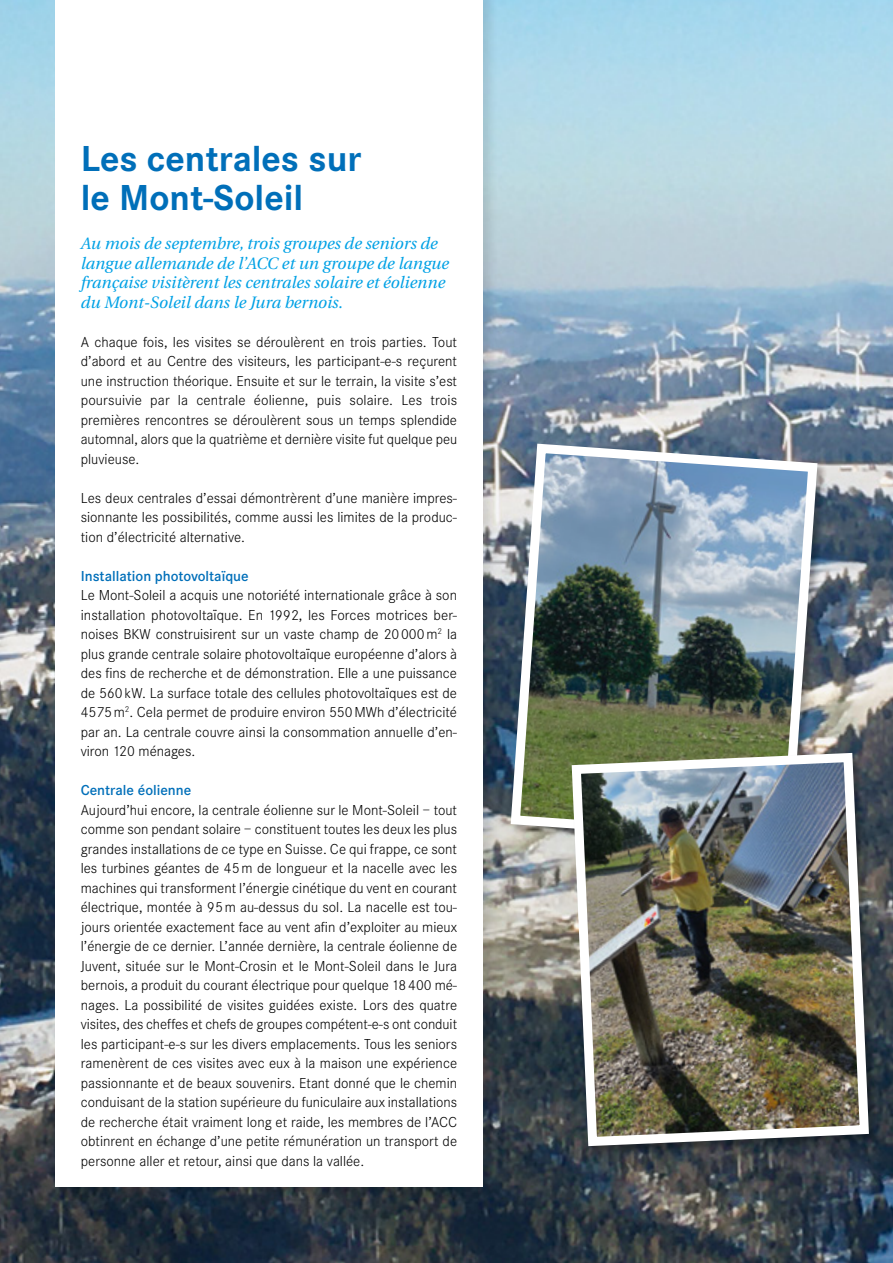
<style>
.page{position:relative;width:893px;height:1263px;background:#fff}
.page>*{position:absolute;margin:0;border:0;box-sizing:border-box;transform-origin:0 0}
.t1{font:700 37.5px/39px "Corporate S";color:#006fb9}
.t2{font:italic 16.5px/19.5px "Utopia";color:#00a1e5}
.t3{font:300 15px/19.5px "Corporate S";color:#000;text-align:justify}
.t4{font:600 15px "Corporate S";color:#006fb9}
</style>
<div class="page">
<img style="left:0;top:0;width:893px;height:1263px">
<div style="left:55px;top:0;width:444px;height:1202px;background:#000;opacity:.1"></div>
<div style="left:55px;top:0;width:428px;height:1186px;background:#fff"></div>
<img style="left:506px;top:439px;width:316px;height:409px">
<div style="left:571px;top:752px;width:307px;height:403px;background:#000;opacity:.3"></div>
<img style="left:567px;top:748px;width:307px;height:403px">
<h1 class="t1" style="left:81px;top:140px;width:282px">Les centrales sur le Mont-Soleil</h1>
<p class="t2" style="left:81px;top:234px;width:370px">Au mois de septembre, trois groupes de seniors de langue allemande de l’ACC et un groupe de langue française visitèrent les centrales solaire et éolienne du Mont-Soleil dans le Jura bernois.</p>
<p class="t3" style="left:81px;top:332px;width:378px">A chaque fois, les visites se déroulèrent en trois parties. Tout d’abord et au Centre des visiteurs, les participant-e-s reçurent une instruction théorique. Ensuite et sur le terrain, la visite s’est poursuivie par la centrale éolienne, puis solaire. Les trois premières rencontres se déroulèrent sous un temps splendide automnal, alors que la quatrième et dernière visite fut quelque peu pluvieuse.</p>
<p class="t3" style="left:81px;top:488px;width:378px">Les deux centrales d’essai démontrèrent d’une manière impres&shy;sionnante les possibilités, comme aussi les limites de la produc&shy;tion d’électricité alternative.</p>
<p class="t4" style="left:81px;top:565px;width:169px">Installation photovoltaïque</p>
<p class="t3" style="left:81px;top:586px;width:378px">Le Mont-Soleil a acquis une notoriété internationale grâce à son installation photovoltaïque. En 1992, les Forces motrices ber&shy;noises BKW construisirent sur un vaste champ de 20000m<sup>2</sup> la plus grande centrale solaire photovoltaïque européenne d’alors à des fins de recherche et de démonstration. Elle a une puissance de 560kW. La surface totale des cellules photovoltaïques est de 4575m<sup>2</sup>. Cela permet de produire environ 550MWh d’électricité par an. La centrale couvre ainsi la consommation annuelle d’en&shy;viron 120 ménages.</p>
<p class="t4" style="left:81px;top:780px;width:112px">Centrale éolienne</p>
<p class="t3" style="left:81px;top:800px;width:378px">Aujourd’hui encore, la centrale éolienne sur le Mont-Soleil – tout comme son pendant solaire – constituent toutes les deux les plus grandes installations de ce type en Suisse. Ce qui frappe, ce sont les turbines géantes de 45m de longueur et la nacelle avec les machines qui transforment l’énergie cinétique du vent en courant électrique, montée à 95m au-dessus du sol. La nacelle est tou&shy;jours orientée exactement face au vent afin d’exploiter au mieux l’énergie de ce dernier. L’année dernière, la centrale éolienne de Juvent, située sur le Mont-Crosin et le Mont-Soleil dans le Jura bernois, a produit du courant électrique pour quelque 18400 mé&shy;nages. La possibilité de visites guidées existe. Lors des quatre visites, des cheffes et chefs de groupes compétent-e-s ont conduit les participant-e-s sur les divers emplacements. Tous les seniors ramenèrent de ces visites avec eux à la maison une expérience passionnante et de beaux souvenirs. Etant donné que le chemin conduisant de la station supérieure du funiculaire aux installations de recherche était vraiment long et raide, les membres de l’ACC obtinrent en échange d’une petite rémunération un transport de personne aller et retour, ainsi que dans la vallée.</p>
</div>
